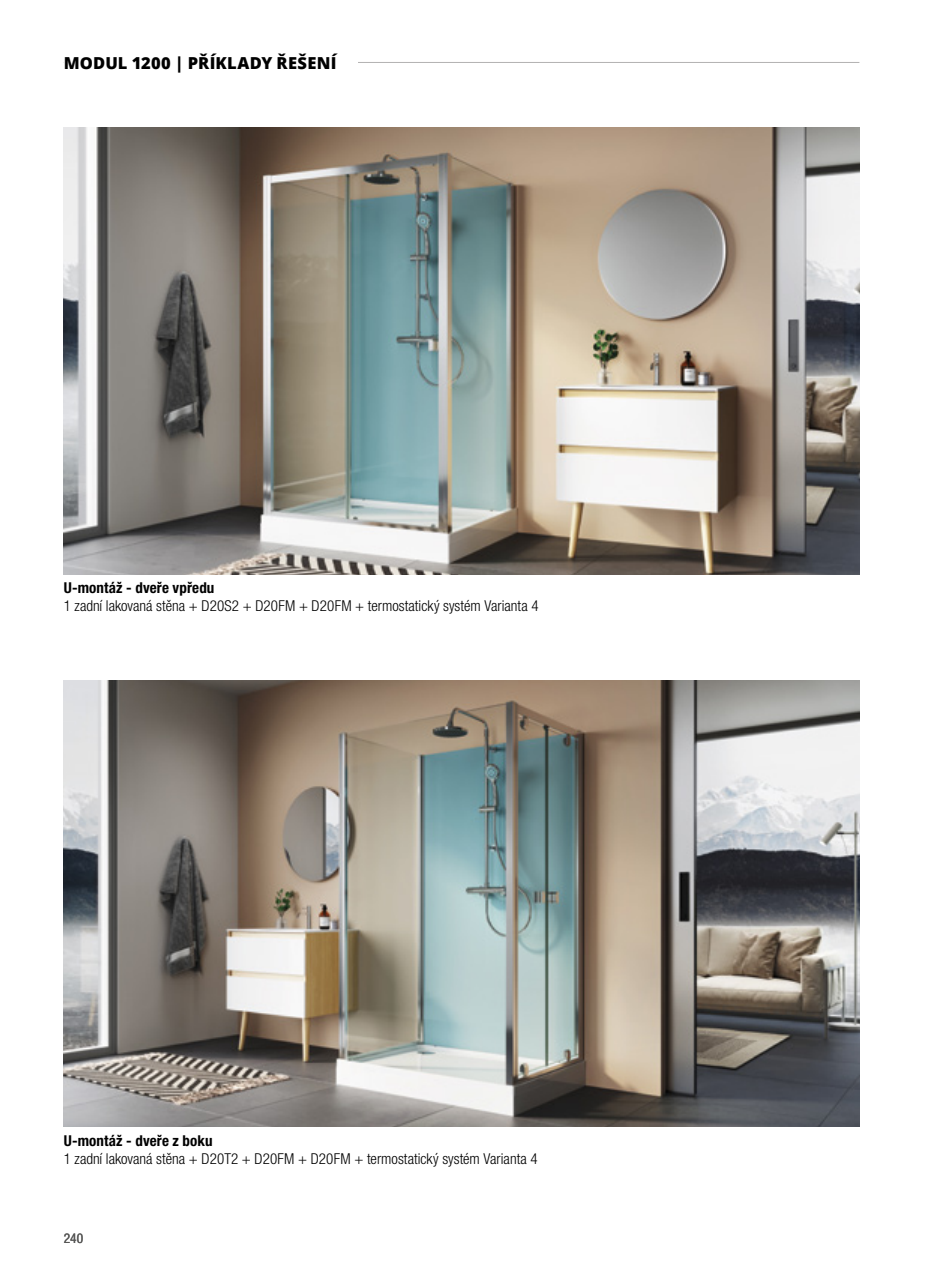
<style>
.page{position:relative;width:936px;height:1263px;background:#fff}
.page>*{position:absolute;margin:0;border:0;box-sizing:border-box;transform-origin:0 0}
.t1{font:800 16.5px "Open Sans";letter-spacing:.015em;color:#000}
.t2{font:300 condensed 15px "Helvetica Neue LT Pro";letter-spacing:.005em;color:#000}
.t3{font:700 condensed 15px "Helvetica Neue LT Pro";letter-spacing:.01em;color:#000}
.t4{font:condensed 13.5px "Helvetica Neue LT Pro";color:#575756}
</style>
<div class="page">
<hr style="left:64px;top:62px;width:795px;height:1px;background:#b3b2b2">
<img style="left:64px;top:128px;width:795px;height:446px">
<img style="left:64px;top:680px;width:795px;height:447px">
<div style="left:64px;top:56px;width:293px;height:13px;background:#fff"></div>
<p class="t1" style="left:64px;top:50px;width:274px">MODUL 1200 | PŘÍKLADY ŘEŠENÍ</p>
<p class="t3" style="left:64px;top:579px;width:152px">U-montáž - dveře vpředu</p>
<p class="t2" style="left:64px;top:597px;width:476px">1 zadní lakovaná stěna + D20S2 + D20FM + D20FM + termostatický systém Varianta 4</p>
<p class="t3" style="left:64px;top:1132px;width:150px">U-montáž - dveře z boku</p>
<p class="t2" style="left:64px;top:1150px;width:475px">1 zadní lakovaná stěna + D20T2 + D20FM + D20FM + termostatický systém Varianta 4</p>
<p class="t4" style="left:64px;top:1230px;width:21px">240</p>
</div>
